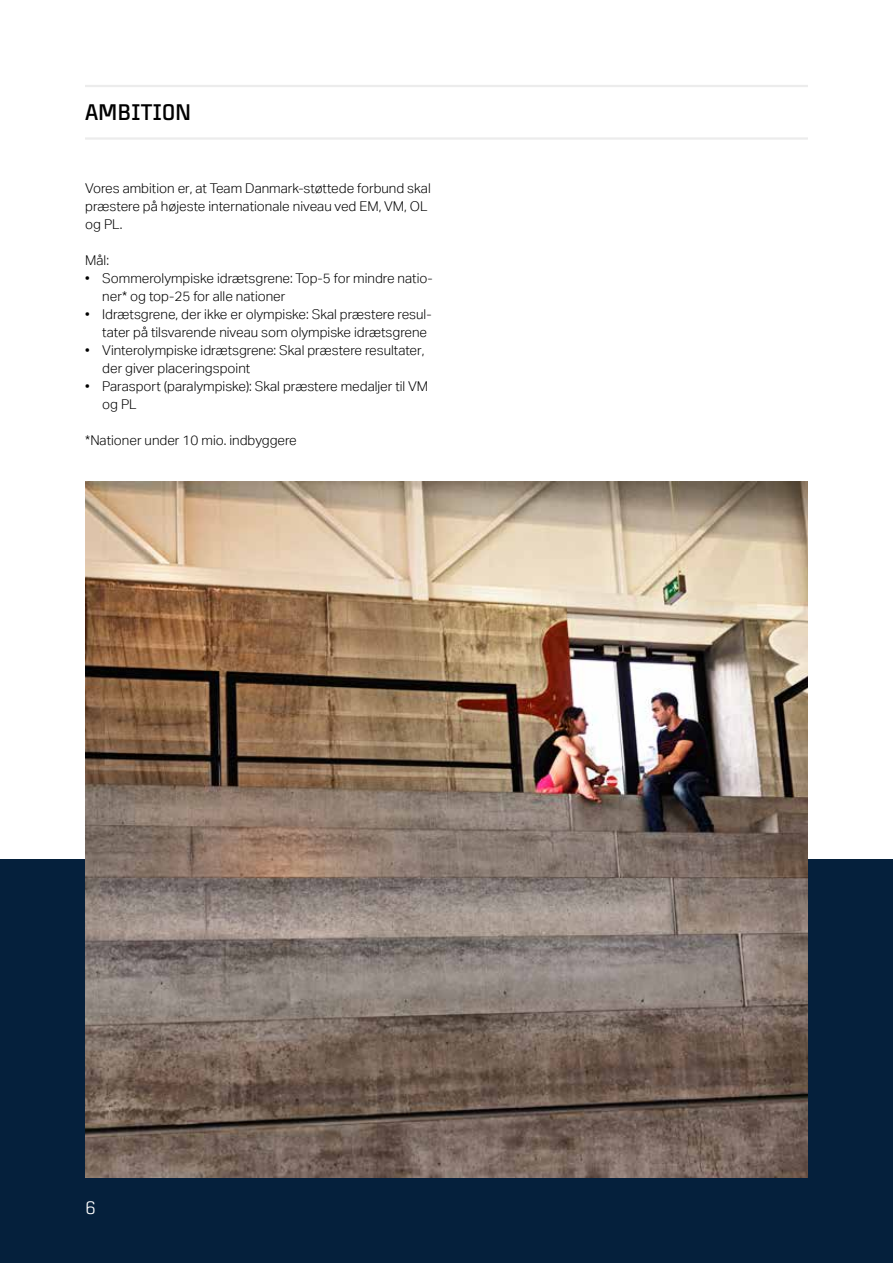
<style>
.page{position:relative;width:893px;height:1263px;background:#fff}
.page>*{position:absolute;margin:0;border:0;box-sizing:border-box;transform-origin:0 0}
.t1{font:700 22.5px "Team Danmark 4";color:#000}
.t2{font:18px "Team Danmark 4";color:#fff}
.t3{font:300 13.5px/18px "Aktiv Grotesk";color:#000}
</style>
<div class="page">
<hr style="left:85px;top:85px;width:723px;height:2px;background:#ececec">
<hr style="left:85px;top:137px;width:723px;height:3px;background:#ececec">
<div style="left:0;top:859px;width:893px;height:404px;background:#05203c"></div>
<img style="left:85px;top:481px;width:723px;height:697px">
<h1 class="t1" style="left:85px;top:100px;width:108px">AMBITION</h1>
<p class="t3" style="left:85px;top:179px;width:347px">Vores ambition er, at Team Danmark-støttede forbund skal præstere på højeste internationale niveau ved EM, VM, OL og PL.</p>
<p class="t3" style="left:85px;top:251px;width:25px">Mål:</p>
<p class="t3" style="left:102px;top:269px;width:332px;text-indent:-17px">• Sommerolympiske idrætsgrene: Top-5 for mindre natio&shy;ner* og top-25 for alle nationer</p>
<p class="t3" style="left:102px;top:305px;width:331px;text-indent:-17px">• Idrætsgrene, der ikke er olympiske: Skal præstere resul&shy;tater på tilsvarende niveau som olympiske idrætsgrene</p>
<p class="t3" style="left:102px;top:341px;width:324px;text-indent:-17px">• Vinterolympiske idrætsgrene: Skal præstere resultater, der giver placeringspoint</p>
<p class="t3" style="left:102px;top:377px;width:327px;text-indent:-17px">• Parasport (paralympiske): Skal præstere medaljer til VM og PL</p>
<p class="t3" style="left:85px;top:431px;width:213px">*Nationer under 10 mio. indbyggere</p>
<h2 class="t2" style="left:85px;top:1199px;width:12px">6</h2>
</div>
